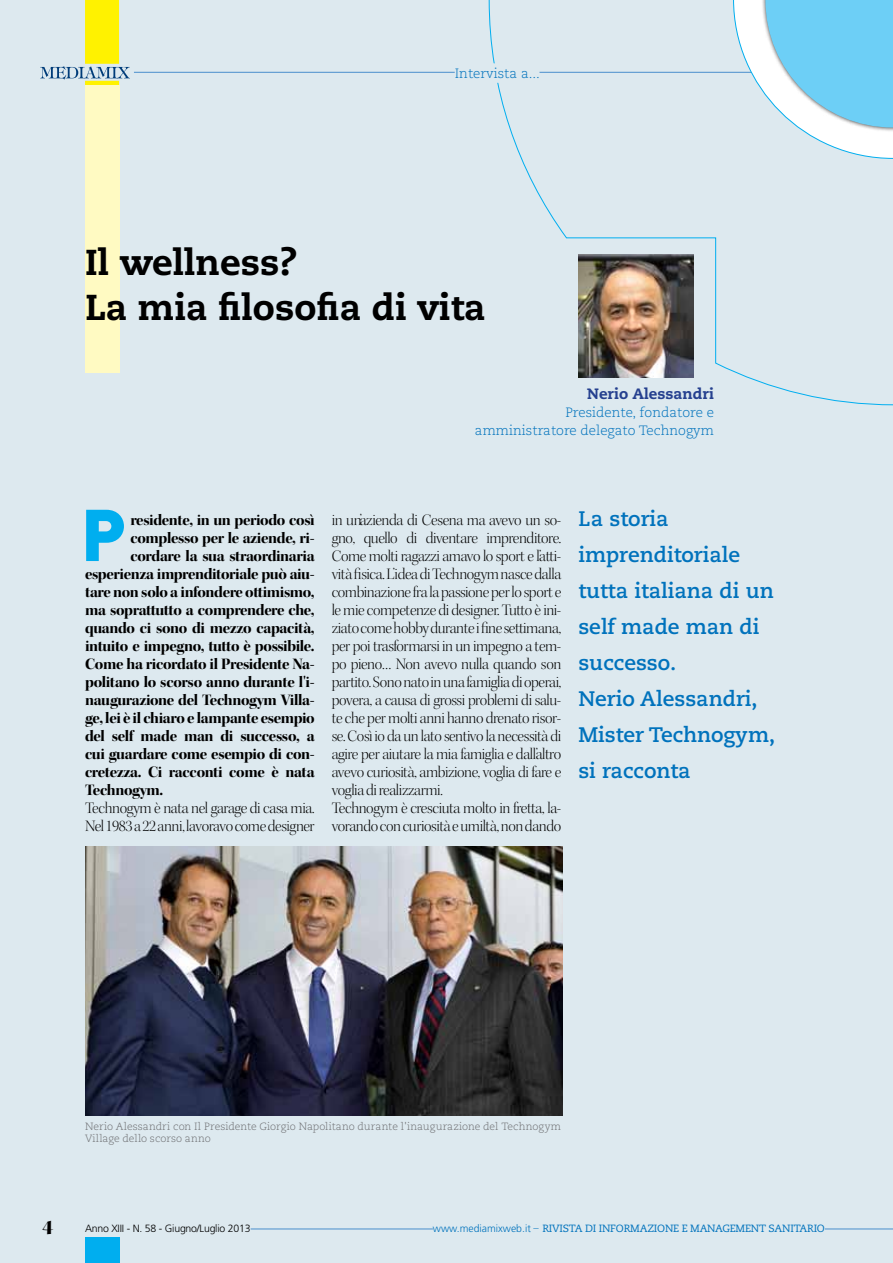
<style>
.page{position:relative;width:893px;height:1263px;background:#dde9ef}
.page>*{position:absolute;margin:0;border:0;box-sizing:border-box;transform-origin:0 0}
.t1{font:900 72px "DIN";color:#00aeef}
.t2{font:800 36px/45px "Caecilia LT Std";color:#000}
.t3{font:700 21px/36px "Caecilia LT Std";color:#0072bc}
.t4{font:21px "Kepler Std Black Disp";color:#000}
.t5{font:16.2px/18px "Kepler Std Light Disp";letter-spacing:-.025em;color:#000}
.t6{font:16.2px "Kepler Std Bold Disp";letter-spacing:-.025em;color:#000}
.t7{font:800 15px "Caecilia LT Std";color:#25408f}
.t8{font:300 13.5px/18px "Caecilia LT Std";color:#0072bc;text-align:right}
.t9{font:300 10.5px/12px "Caecilia LT Std";letter-spacing:.005em;color:#6d6e71}
.t10{font:10.5px "Caecilia LT Std";letter-spacing:-.02em;color:#0072bc}
.t11{font:300 10.5px "Frutiger LT Std";letter-spacing:-.02em;color:#000}
.s1{font-family:"Frutiger LT Std";font-weight:300}
.s2{font-family:"Futura Std";font-weight:300}
</style>
<div class="page">
<svg style="left:40px;top:0;width:90px;height:88px"></svg>
<hr style="left:96px;top:1228px;width:797px;height:1px;background:#4a8ecc">
<div style="left:85px;top:1237px;width:34px;height:26px;background:#00aeef"></div>
<div style="left:85px;top:1219px;width:166px;height:17px;background:#dde9ef"></div>
<div style="left:433px;top:1214px;width:392px;height:18px;background:#dde9ef"></div>
<div style="left:85px;top:85px;width:34px;height:287px;background:#fffac2"></div>
<hr style="left:134px;top:72px;width:638px;height:1px;background:#4a8ecc">
<svg style="left:488px;top:0;width:405px;height:406px"></svg>
<div style="left:455px;top:63px;width:84px;height:20px;background:#dde9ef"></div>
<img style="left:86px;top:847px;width:476px;height:269px">
<p class="t8" style="left:455px;top:64px;width:87px">Intervista a...</p>
<h2 class="t2" style="left:85px;top:240px;width:402px">Il wellness?<br>La mia filosofia di vita</h2>
<p class="t7" style="left:587px;top:385px;width:128px">Nerio Alessandri</p>
<p class="t8" style="left:475px;top:404px;width:240px">Presidente, fondatore e amministratore delegato Technogym</p>
<h1 class="t1" style="left:81px;top:487px;width:47px">P</h1>
<p class="t6" style="left:130px;top:511px;width:186px">residente, in un periodo così</p>
<p class="t6" style="left:130px;top:529px;width:186px">complesso per le aziende, ri-</p>
<p class="t6" style="left:130px;top:547px;width:186px">cordare la sua straordinaria</p>
<p class="t6" style="left:85px;top:565px;width:231px">esperienza imprenditoriale può aiu-</p>
<p class="t6" style="left:85px;top:583px;width:231px">tare non solo a infondere ottimismo,</p>
<p class="t6" style="left:85px;top:601px;width:231px">ma soprattutto a comprendere che,</p>
<p class="t6" style="left:85px;top:619px;width:231px">quando ci sono di mezzo capacità,</p>
<p class="t6" style="left:85px;top:637px;width:231px">intuito e impegno, tutto è possibile.</p>
<p class="t6" style="left:85px;top:655px;width:231px">Come ha ricordato il Presidente Na-</p>
<p class="t6" style="left:85px;top:673px;width:231px">politano lo scorso anno durante l'i-</p>
<p class="t6" style="left:85px;top:691px;width:231px">naugurazione del Technogym Villa-</p>
<p class="t6" style="left:85px;top:709px;width:231px">ge, lei è il chiaro e lampante esempio</p>
<p class="t6" style="left:85px;top:727px;width:231px">del self made man di successo, a</p>
<p class="t6" style="left:85px;top:745px;width:231px">cui guardare come esempio di con-</p>
<p class="t6" style="left:85px;top:763px;width:231px">cretezza. Ci racconti come è nata</p>
<p class="t6" style="left:85px;top:781px;width:80px">Technogym.</p>
<p class="t5" style="left:85px;top:799px;width:231px">Technogym è nata nel garage di casa mia.<br>Nel 1983 a 22 anni, lavoravo come designer</p>
<p class="t5" style="left:332px;top:511px;width:231px">in un’azienda di Cesena ma avevo un so&shy;gno, quello di diventare imprenditore.<br>Come molti ragazzi amavo lo sport e l’atti&shy;vità fisica. L’idea di Technogym nasce dalla combinazione fra la passione per lo sport e le mie competenze di designer. Tutto è ini&shy;ziato come hobby durante i fine settimana, per poi trasformarsi in un impegno a tem&shy;po pieno… Non avevo nulla quando son partito. Sono nato in una famiglia di operai, povera, a causa di grossi problemi di salu&shy;te che per molti anni hanno drenato risor&shy;se. Così io da un lato sentivo la necessità di agire per aiutare la mia famiglia e dall’altro avevo curiosità, ambizione, voglia di fare e voglia di realizzarmi.<br>Technogym è cresciuta molto in fretta, la&shy;vorando con curiosità e umiltà, non dando</p>
<p class="t3" style="left:578px;top:501px;width:198px">La storia imprenditoriale tutta italiana di un self made man di successo.<br>Nerio Alessandri,<br>Mister Technogym, si racconta</p>
<p class="t9" style="left:85px;top:1120px;width:478px">Nerio Alessandri con Il Presidente Giorgio Napolitano durante l'inaugurazione del Technogym<br>Village dello scorso anno</p>
<p class="t4" style="left:43px;top:1215px;width:12px">4</p>
<p class="t11" style="left:85px;top:1222px;width:167px">Anno XIII - N. 58 - Giugno/Luglio 2013</p>
<p class="t10" style="left:433px;top:1222px;width:394px"><span class="s1">www.mediamixweb.it</span> <span class="s2">–</span> RIVISTA DI INFORMAZIONE E MANAGEMENT SANITARIO</p>
</div>
